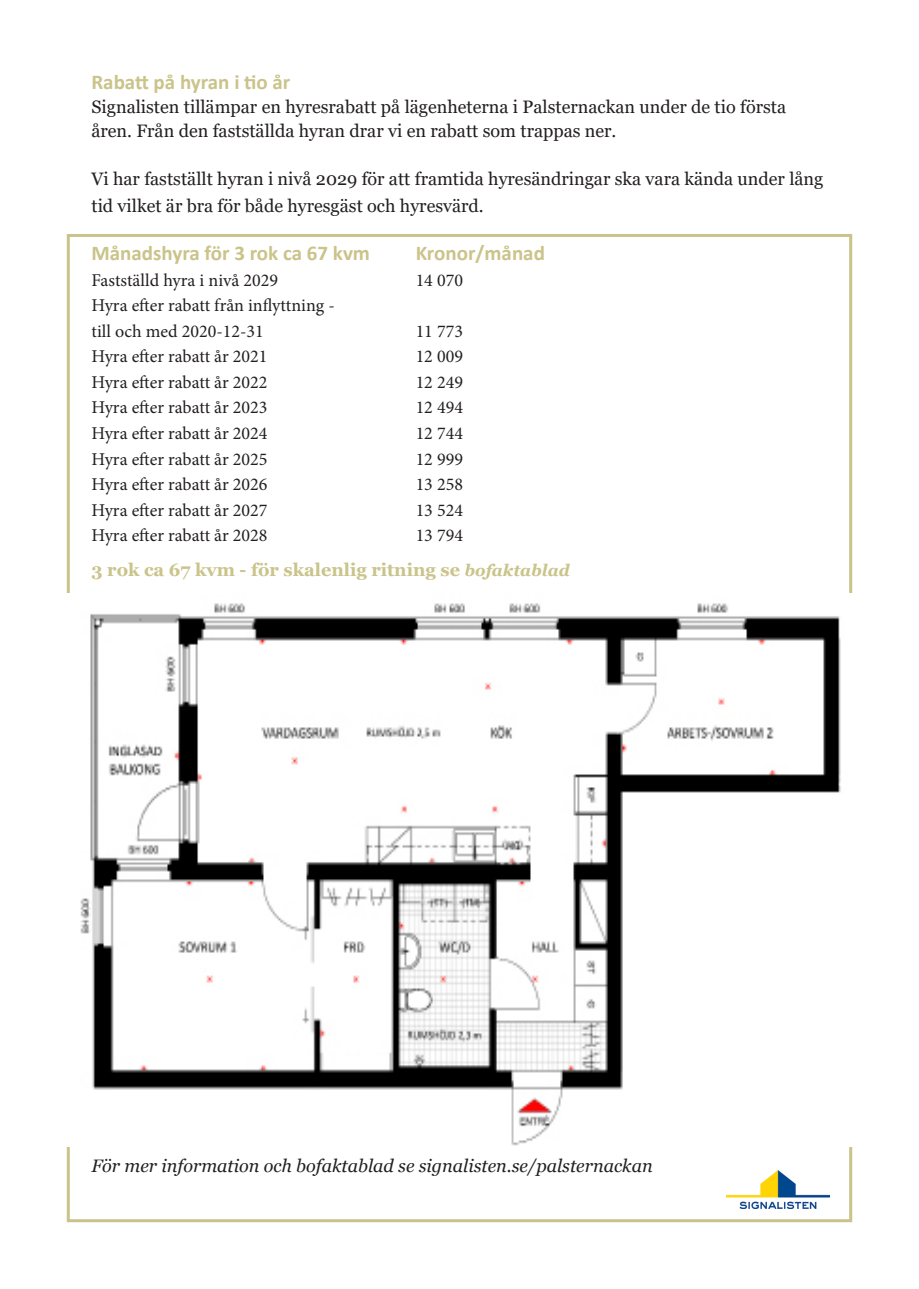
<style>
.page{position:relative;width:919px;height:1289px;background:#fff}
.page>*{position:absolute;margin:0;border:0;box-sizing:border-box;transform-origin:0 0}
.t1{font:700 21px "Calibri";color:#cac38a}
.t2{font:18px/25.5px "Minion Pro";color:#231f20}
.t3{font:18px/24px "Georgia";color:#231f20}
.t4{font:italic 18px "Georgia";color:#231f20}
.t5{font:700 18px "Georgia";color:#cac38a}
.s1{font-style:italic;font-size:16.5px}
</style>
<div class="page">
<img style="left:80px;top:603px;width:761px;height:543px">
<img style="left:726px;top:1170px;width:103px;height:38px">
<p class="t1" style="left:91px;top:67px;width:200px">Rabatt på hyran i tio år</p>
<p class="t3" style="left:91px;top:95px;width:696px">Signalisten tillämpar en hyresrabatt på lägenheterna i Palsternackan under de tio första åren. Från den fastställda hyran drar vi en rabatt som trappas ner.</p>
<p class="t3" style="left:91px;top:165px;width:733px;line-height:27px">Vi har fastställt hyran i nivå 2029 för att framtida hyresändringar ska vara kända under lång tid vilket är bra för både hyresgäst och hyresvärd.</p>
<p class="t1" style="left:91px;top:238px;width:280px">Månadshyra för 3 rok ca 67 kvm</p>
<p class="t1" style="left:415px;top:238px;width:131px">Kronor/månad</p>
<p class="t2" style="left:91px;top:267px;width:188px">Fastställd hyra i nivå 2029</p>
<p class="t2" style="left:415px;top:267px;width:49px">14 070</p>
<p class="t2" style="left:91px;top:293px;width:245px">Hyra efter rabatt från inflyttning - till och med 2020-12-31</p>
<p class="t2" style="left:415px;top:318px;width:49px">11 773</p>
<p class="t2" style="left:91px;top:344px;width:177px">Hyra efter rabatt år 2021</p>
<p class="t2" style="left:415px;top:344px;width:49px">12 009</p>
<p class="t2" style="left:91px;top:369px;width:177px">Hyra efter rabatt år 2022</p>
<p class="t2" style="left:415px;top:369px;width:49px">12 249</p>
<p class="t2" style="left:91px;top:395px;width:177px">Hyra efter rabatt år 2023</p>
<p class="t2" style="left:415px;top:395px;width:49px">12 494</p>
<p class="t2" style="left:91px;top:420px;width:177px">Hyra efter rabatt år 2024</p>
<p class="t2" style="left:415px;top:420px;width:49px">12 744</p>
<p class="t2" style="left:91px;top:446px;width:177px">Hyra efter rabatt år 2025</p>
<p class="t2" style="left:415px;top:446px;width:49px">12 999</p>
<p class="t2" style="left:91px;top:471px;width:177px">Hyra efter rabatt år 2026</p>
<p class="t2" style="left:415px;top:471px;width:49px">13 258</p>
<p class="t2" style="left:91px;top:497px;width:177px">Hyra efter rabatt år 2027</p>
<p class="t2" style="left:415px;top:497px;width:49px">13 524</p>
<p class="t2" style="left:91px;top:522px;width:177px">Hyra efter rabatt år 2028</p>
<p class="t2" style="left:415px;top:522px;width:49px">13 794</p>
<p class="t5" style="left:91px;top:558px;width:479px">3 rok ca 67 kvm - för skalenlig ritning se <span class="s1">bofaktablad</span></p>
<p class="t4" style="left:91px;top:1154px;width:562px">För mer information och bofaktablad se signalisten.se/palsternackan</p>
</div>
